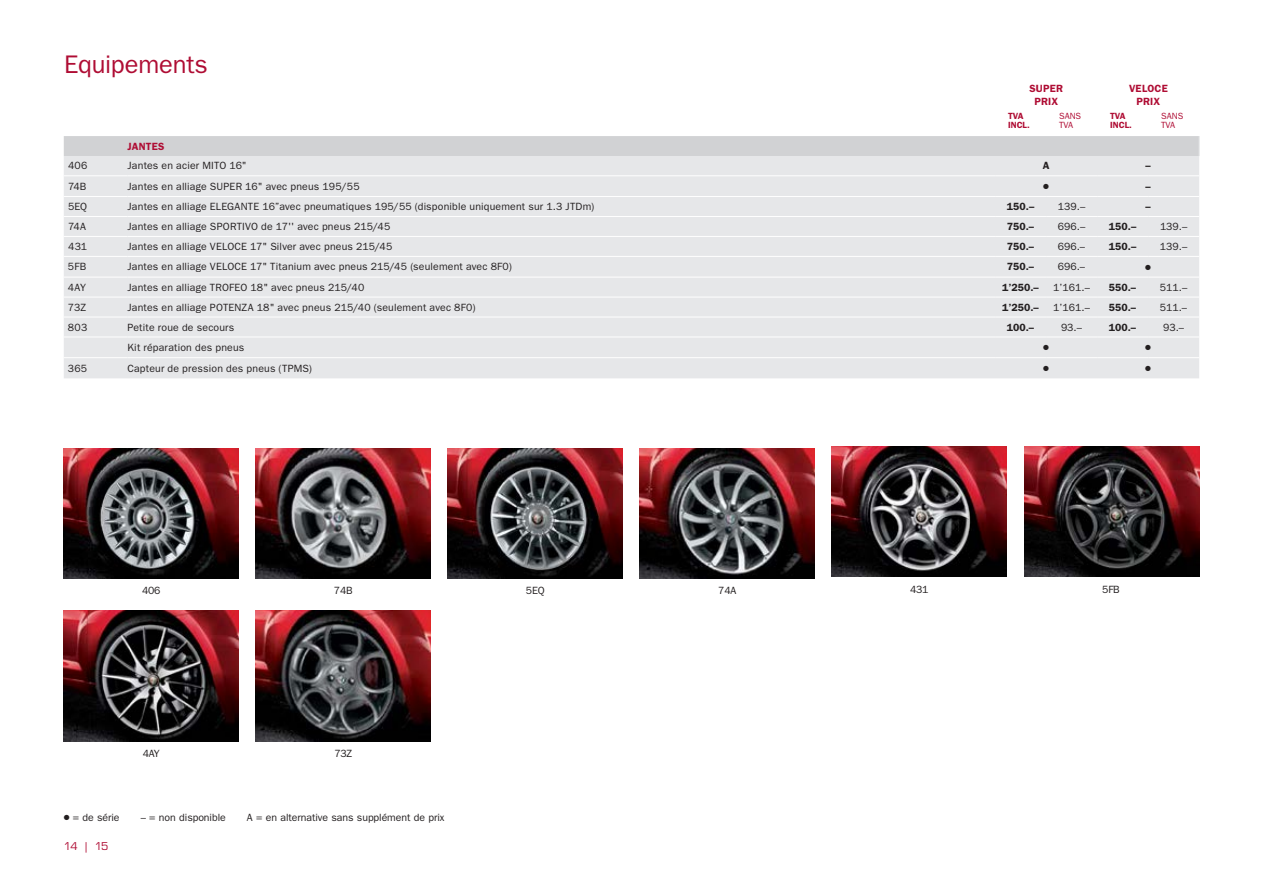
<style>
.page{position:relative;width:1263px;height:893px;background:#fff}
.page>*{position:absolute;margin:0;border:0;box-sizing:border-box;transform-origin:0 0}
.t1{font:25.5px "ITC Franklin Gothic Std";letter-spacing:-.005em;color:#af0d34}
.t2{font:10.5px "ITC Franklin Gothic Std";letter-spacing:.015em;color:#231f20}
.t3{font:600 10.5px "ITC Franklin Gothic Std";color:#231f20}
.t4{font:10.5px "ITC Franklin Gothic Std";letter-spacing:-.005em;color:#231f20}
.t5{font:600 10.5px/12.8px "ITC Franklin Gothic Std";letter-spacing:.02em;color:#af0d34;text-align:center}
.t6{font:10.5px "Universal Std Newswith Comm Pi";color:#231f20}
.t7{font:10.5px "Eurostile LT Std";color:#af0d34}
.t8{font:600 9px/9px "ITC Franklin Gothic Std";color:#af0d34}
.t9{font:9px/9px "ITC Franklin Gothic Std";color:#af0d34}
.s1{font-family:"Universal Std Newswith Comm Pi"}
</style>
<div class="page">
<div style="left:64px;top:156px;width:1135px;height:222px;background:#e6e7e9"></div>
<div style="left:64px;top:136px;width:1136px;height:20px;background:#d1d2d4"></div>
<hr style="left:995px;top:216px;width:51px;height:1px;background:#fff">
<hr style="left:1097px;top:216px;width:51px;height:1px;background:#fff">
<hr style="left:995px;top:236px;width:51px;height:1px;background:#fff">
<hr style="left:1097px;top:236px;width:51px;height:1px;background:#fff">
<hr style="left:995px;top:256px;width:51px;height:1px;background:#fff">
<hr style="left:1046px;top:216px;width:51px;height:1px;background:#fff">
<hr style="left:1148px;top:216px;width:51px;height:1px;background:#fff">
<hr style="left:1046px;top:236px;width:51px;height:1px;background:#fff">
<hr style="left:1148px;top:236px;width:51px;height:1px;background:#fff">
<hr style="left:1046px;top:256px;width:51px;height:1px;background:#fff">
<hr style="left:995px;top:175px;width:51px;height:1px;background:#fff">
<hr style="left:1046px;top:175px;width:51px;height:1px;background:#fff">
<hr style="left:1097px;top:175px;width:51px;height:1px;background:#fff">
<hr style="left:1148px;top:175px;width:51px;height:1px;background:#fff">
<hr style="left:995px;top:196px;width:51px;height:1px;background:#fff">
<hr style="left:1046px;top:196px;width:51px;height:1px;background:#fff">
<hr style="left:1097px;top:196px;width:51px;height:1px;background:#fff">
<hr style="left:1148px;top:196px;width:51px;height:1px;background:#fff">
<hr style="left:1097px;top:256px;width:51px;height:1px;background:#fff">
<hr style="left:1148px;top:256px;width:51px;height:1px;background:#fff">
<hr style="left:64px;top:175px;width:64px;height:1px;background:#fff">
<hr style="left:128px;top:175px;width:867px;height:1px;background:#fff">
<hr style="left:64px;top:196px;width:64px;height:1px;background:#fff">
<hr style="left:128px;top:196px;width:867px;height:1px;background:#fff">
<hr style="left:64px;top:216px;width:64px;height:1px;background:#fff">
<hr style="left:128px;top:216px;width:867px;height:1px;background:#fff">
<hr style="left:64px;top:236px;width:64px;height:1px;background:#fff">
<hr style="left:128px;top:236px;width:867px;height:1px;background:#fff">
<hr style="left:64px;top:256px;width:64px;height:1px;background:#fff">
<hr style="left:128px;top:256px;width:867px;height:1px;background:#fff">
<hr style="left:64px;top:277px;width:64px;height:1px;background:#fff">
<hr style="left:128px;top:277px;width:867px;height:1px;background:#fff">
<hr style="left:64px;top:297px;width:64px;height:1px;background:#fff">
<hr style="left:128px;top:297px;width:867px;height:1px;background:#fff">
<hr style="left:64px;top:317px;width:64px;height:1px;background:#fff">
<hr style="left:128px;top:317px;width:867px;height:1px;background:#fff">
<hr style="left:64px;top:337px;width:64px;height:1px;background:#fff">
<hr style="left:128px;top:337px;width:867px;height:1px;background:#fff">
<hr style="left:64px;top:357px;width:64px;height:1px;background:#fff">
<hr style="left:128px;top:357px;width:867px;height:1px;background:#fff">
<hr style="left:995px;top:277px;width:51px;height:1px;background:#fff">
<hr style="left:995px;top:297px;width:51px;height:1px;background:#fff">
<hr style="left:1046px;top:277px;width:51px;height:1px;background:#fff">
<hr style="left:1046px;top:297px;width:51px;height:1px;background:#fff">
<hr style="left:1097px;top:277px;width:51px;height:1px;background:#fff">
<hr style="left:1097px;top:297px;width:51px;height:1px;background:#fff">
<hr style="left:1148px;top:277px;width:51px;height:1px;background:#fff">
<hr style="left:1148px;top:297px;width:51px;height:1px;background:#fff">
<hr style="left:995px;top:317px;width:51px;height:1px;background:#fff">
<hr style="left:1097px;top:317px;width:51px;height:1px;background:#fff">
<hr style="left:1046px;top:317px;width:51px;height:1px;background:#fff">
<hr style="left:1148px;top:317px;width:51px;height:1px;background:#fff">
<hr style="left:995px;top:337px;width:51px;height:1px;background:#fff">
<hr style="left:1046px;top:337px;width:51px;height:1px;background:#fff">
<hr style="left:1097px;top:337px;width:51px;height:1px;background:#fff">
<hr style="left:1148px;top:337px;width:51px;height:1px;background:#fff">
<hr style="left:995px;top:357px;width:51px;height:1px;background:#fff">
<hr style="left:1046px;top:357px;width:51px;height:1px;background:#fff">
<hr style="left:1097px;top:357px;width:51px;height:1px;background:#fff">
<hr style="left:1148px;top:357px;width:51px;height:1px;background:#fff">
<img style="left:64px;top:448px;width:175px;height:130px">
<img style="left:256px;top:448px;width:175px;height:130px">
<img style="left:448px;top:448px;width:175px;height:130px">
<img style="left:640px;top:448px;width:175px;height:130px">
<img style="left:832px;top:446px;width:175px;height:131px">
<img style="left:1024px;top:446px;width:175px;height:131px">
<img style="left:64px;top:611px;width:175px;height:130px">
<img style="left:256px;top:611px;width:175px;height:130px">
<h1 class="t1" style="left:64px;top:49px;width:145px">Equipements</h1>
<p class="t5" style="left:128px;top:140px;width:38px">JANTES</p>
<p class="t5" style="left:1029px;top:82px;width:35px">SUPER<br>PRIX</p>
<p class="t5" style="left:1129px;top:82px;width:40px">VELOCE<br>PRIX</p>
<p class="t8" style="left:1008px;top:111px;width:23px">TVA<br>INCL.</p>
<p class="t9" style="left:1059px;top:111px;width:24px">SANS<br>TVA</p>
<p class="t8" style="left:1110px;top:111px;width:23px">TVA<br>INCL.</p>
<p class="t9" style="left:1161px;top:111px;width:24px">SANS<br>TVA</p>
<p class="t2" style="left:68px;top:160px;width:21px">406</p>
<p class="t2" style="left:128px;top:160px;width:121px">Jantes en acier MITO 16"</p>
<p class="t3" style="left:1043px;top:160px;width:8px">A</p>
<p class="t3" style="left:1145px;top:160px;width:7px">–</p>
<p class="t2" style="left:68px;top:180px;width:20px">74B</p>
<p class="t2" style="left:128px;top:180px;width:234px">Jantes en alliage SUPER 16" avec pneus 195/55</p>
<p class="t6" style="left:1043px;top:182px;width:7px">⦁</p>
<p class="t3" style="left:1145px;top:180px;width:7px">–</p>
<p class="t2" style="left:68px;top:200px;width:21px">5EQ</p>
<p class="t2" style="left:128px;top:200px;width:468px">Jantes en alliage ELEGANTE 16”avec pneumatiques 195/55 (disponible uniquement sur 1.3 JTDm)</p>
<p class="t3" style="left:1007px;top:200px;width:29px">150.–</p>
<p class="t2" style="left:1058px;top:200px;width:29px">139.–</p>
<p class="t3" style="left:1145px;top:200px;width:7px">–</p>
<p class="t2" style="left:68px;top:220px;width:19px">74A</p>
<p class="t2" style="left:128px;top:220px;width:264px">Jantes en alliage SPORTIVO de 17'' avec pneus 215/45</p>
<p class="t3" style="left:1007px;top:220px;width:29px">750.–</p>
<p class="t2" style="left:1058px;top:220px;width:29px">696.–</p>
<p class="t3" style="left:1109px;top:220px;width:29px">150.–</p>
<p class="t2" style="left:1160px;top:220px;width:29px">139.–</p>
<p class="t2" style="left:68px;top:240px;width:21px">431</p>
<p class="t2" style="left:128px;top:240px;width:266px">Jantes en alliage VELOCE 17" Silver avec pneus 215/45</p>
<p class="t3" style="left:1007px;top:240px;width:29px">750.–</p>
<p class="t2" style="left:1058px;top:240px;width:29px">696.–</p>
<p class="t3" style="left:1109px;top:240px;width:29px">150.–</p>
<p class="t2" style="left:1160px;top:240px;width:29px">139.–</p>
<p class="t2" style="left:68px;top:261px;width:20px">5FB</p>
<p class="t2" style="left:128px;top:261px;width:386px">Jantes en alliage VELOCE 17" Titanium avec pneus 215/45 (seulement avec 8F0)</p>
<p class="t3" style="left:1007px;top:261px;width:29px">750.–</p>
<p class="t2" style="left:1058px;top:261px;width:29px">696.–</p>
<p class="t6" style="left:1145px;top:263px;width:7px">⦁</p>
<p class="t2" style="left:68px;top:281px;width:19px">4AY</p>
<p class="t2" style="left:127px;top:281px;width:238px">Jantes en alliage TROFEO 18" avec pneus 215/40</p>
<p class="t3" style="left:1002px;top:281px;width:38px">1’250.–</p>
<p class="t2" style="left:1053px;top:281px;width:38px">1’161.–</p>
<p class="t3" style="left:1109px;top:281px;width:29px">550.–</p>
<p class="t2" style="left:1160px;top:281px;width:29px">511.–</p>
<p class="t2" style="left:68px;top:301px;width:20px">73Z</p>
<p class="t2" style="left:127px;top:301px;width:349px">Jantes en alliage POTENZA 18" avec pneus 215/40 (seulement avec 8F0)</p>
<p class="t3" style="left:1002px;top:301px;width:38px">1’250.–</p>
<p class="t2" style="left:1053px;top:301px;width:38px">1’161.–</p>
<p class="t3" style="left:1109px;top:301px;width:29px">550.–</p>
<p class="t2" style="left:1160px;top:301px;width:29px">511.–</p>
<p class="t2" style="left:68px;top:321px;width:21px">803</p>
<p class="t2" style="left:127px;top:321px;width:108px">Petite roue de secours</p>
<p class="t3" style="left:1007px;top:321px;width:29px">100.–</p>
<p class="t2" style="left:1061px;top:321px;width:22px">93.–</p>
<p class="t3" style="left:1109px;top:321px;width:29px">100.–</p>
<p class="t2" style="left:1163px;top:321px;width:22px">93.–</p>
<p class="t2" style="left:127px;top:341px;width:118px">Kit réparation des pneus</p>
<p class="t6" style="left:1043px;top:343px;width:7px">⦁</p>
<p class="t6" style="left:1145px;top:343px;width:7px">⦁</p>
<p class="t2" style="left:68px;top:362px;width:21px">365</p>
<p class="t2" style="left:127px;top:362px;width:186px">Capteur de pression des pneus (TPMS)</p>
<p class="t6" style="left:1043px;top:364px;width:7px">⦁</p>
<p class="t6" style="left:1145px;top:364px;width:7px">⦁</p>
<p class="t2" style="left:142px;top:585px;width:20px">406</p>
<p class="t2" style="left:334px;top:585px;width:20px">74B</p>
<p class="t2" style="left:526px;top:585px;width:20px">5EQ</p>
<p class="t2" style="left:718px;top:585px;width:20px">74A</p>
<p class="t2" style="left:910px;top:583px;width:20px">431</p>
<p class="t2" style="left:1102px;top:583px;width:19px">5FB</p>
<p class="t2" style="left:143px;top:747px;width:18px">4AY</p>
<p class="t2" style="left:334px;top:747px;width:19px">73Z</p>
<p class="t2" style="left:64px;top:811px;width:57px"><span class="s1">⦁</span> = de série</p>
<p class="t4" style="left:141px;top:811px;width:87px">– = non disponible</p>
<p class="t4" style="left:247px;top:811px;width:199px">A = en alternative sans supplément de prix</p>
<p class="t7" style="left:64px;top:840px;width:46px">14 | 15</p>
</div>
